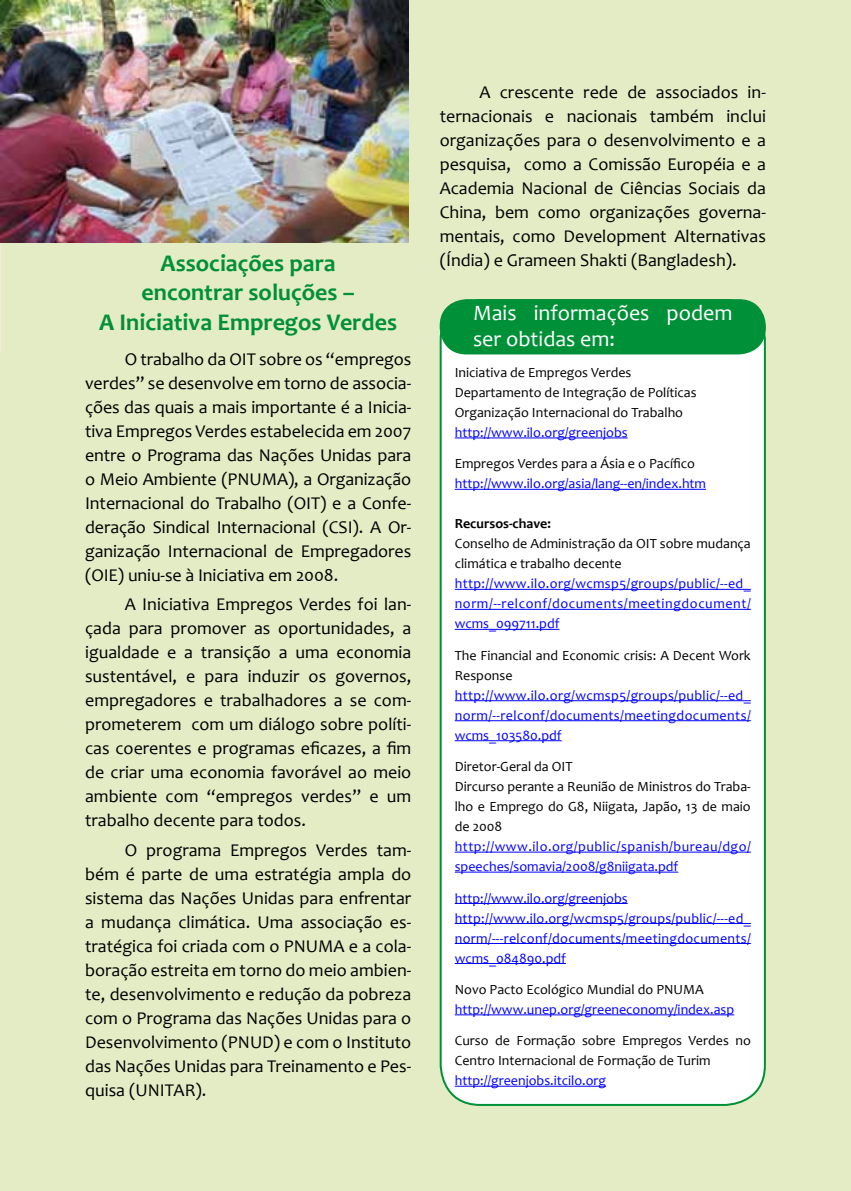
<style>
.page{position:relative;width:851px;height:1191px;background:#fff}
.page>*{position:absolute;margin:0;border:0;box-sizing:border-box;transform-origin:0 0}
.t1{font:700 24px/29.6px "Candara";color:#009037;text-align:center}
.t2{font:22px/26px "Candara";color:#fff}
.t3{font:18px/24px "Candara";color:#000;text-align:justify}
.t4{font:14px/20px "Candara";color:#000}
.t5{font:14px/20px "Candara";color:#00f;text-align:justify}
.t6{font:14px/20px "Candara";letter-spacing:.02em;color:#00f}
.t7{font:14px/20px "Candara";letter-spacing:.035em;color:#00f}
.t8{font:700 14px "Candara";color:#000}
</style>
<div class="page">
<div style="left:0;top:0;width:850px;height:1191px;background:#e3ecc5"></div>
<img style="left:0;top:243px;width:1px;height:108px">
<img style="left:0;top:0;width:408px;height:243px">
<div style="left:440px;top:300px;width:324px;height:805px;background:#fff;border-radius:40px"></div>
<div style="left:440px;top:300px;width:324px;height:53px;background:#009037;border-radius:26px"></div>
<div style="left:439px;top:299px;width:326px;height:55px;border:2px solid #009037;border-radius:26px"></div>
<hr style="left:454px;top:437px;width:173px;height:1px;background:#00f">
<hr style="left:454px;top:489px;width:252px;height:1px;background:#00f">
<hr style="left:454px;top:589px;width:296px;height:1px;background:#00f">
<hr style="left:454px;top:609px;width:296px;height:1px;background:#00f">
<hr style="left:454px;top:629px;width:105px;height:1px;background:#00f">
<hr style="left:454px;top:700px;width:296px;height:1px;background:#00f">
<hr style="left:454px;top:720px;width:296px;height:1px;background:#00f">
<hr style="left:454px;top:740px;width:107px;height:1px;background:#00f">
<hr style="left:454px;top:851px;width:296px;height:1px;background:#00f">
<hr style="left:454px;top:871px;width:224px;height:1px;background:#00f">
<hr style="left:454px;top:903px;width:173px;height:1px;background:#00f">
<hr style="left:454px;top:923px;width:296px;height:1px;background:#00f">
<hr style="left:454px;top:943px;width:296px;height:1px;background:#00f">
<hr style="left:454px;top:963px;width:112px;height:1px;background:#00f">
<hr style="left:454px;top:1014px;width:280px;height:1px;background:#00f">
<hr style="left:454px;top:1085px;width:152px;height:1px;background:#00f">
<h1 class="t1" style="left:99px;top:248px;width:299px">Associações para<br>encontrar soluções –<br>A Iniciativa Empregos Verdes</h1>
<p class="t3" style="left:85px;top:347px;width:328px;text-indent:40px">O trabalho da OIT sobre os “empregos verdes” se desenvolve em torno de associa&shy;ções das quais a mais importante é a Inicia&shy;tiva Empregos Verdes estabelecida em 2007 entre o Programa das Nações Unidas para o Meio Ambiente (PNUMA), a Organização Internacional do Trabalho (OIT) e a Confe&shy;deração Sindical Internacional (CSI). A Or&shy;ganização Internacional de Empregadores (OIE) uniu-se à Iniciativa em 2008.</p>
<p class="t3" style="left:85px;top:592px;width:328px;text-indent:40px">A Iniciativa Empregos Verdes foi lan&shy;çada para promover as oportunidades, a igualdade e a transição a uma economia sustentável, e para induzir os governos, empregadores e trabalhadores a se com&shy;prometerem com um diálogo sobre políti&shy;cas coerentes e programas eficazes, a fim de criar uma economia favorável ao meio ambiente com “empregos verdes” e um trabalho decente para todos.</p>
<p class="t3" style="left:85px;top:838px;width:328px;text-indent:40px">O programa Empregos Verdes tam&shy;bém é parte de uma estratégia ampla do sistema das Nações Unidas para enfrentar a mudança climática. Uma associação es&shy;tratégica foi criada com o PNUMA e a cola&shy;boração estreita em torno do meio ambien&shy;te, desenvolvimento e redução da pobreza com o Programa das Nações Unidas para o Desenvolvimento (PNUD) e com o Instituto das Nações Unidas para Treinamento e Pes&shy;quisa (UNITAR).</p>
<p class="t3" style="left:439px;top:80px;width:328px;text-indent:40px">A crescente rede de associados in&shy;ternacionais e nacionais também inclui organizações para o desenvolvimento e a pesquisa, como a Comissão Européia e a Academia Nacional de Ciências Sociais da China, bem como organizações governa&shy;mentais, como Development Alternativas (Índia) e Grameen Shakti (Bangladesh).</p>
<p class="t2" style="left:473px;top:300px;width:261px">Mais informações podem ser obtidas em:</p>
<p class="t4" style="left:454px;top:362px;width:243px">Iniciativa de Empregos Verdes<br>Departamento de Integração de Políticas<br>Organização Internacional do Trabalho</p>
<p class="t5" style="left:454px;top:422px;width:174px">http://www.ilo.org/greenjobs</p>
<p class="t4" style="left:454px;top:454px;width:241px">Empregos Verdes para a Ásia e o Pacífico</p>
<p class="t5" style="left:454px;top:474px;width:253px">http://www.ilo.org/asia/lang--en/index.htm</p>
<p class="t8" style="left:454px;top:515px;width:98px">Recursos-chave:</p>
<p class="t4" style="left:454px;top:534px;width:297px">Conselho de Administração da OIT sobre mudança climática e trabalho decente</p>
<p class="t5" style="left:454px;top:574px;width:297px">http://www.ilo.org/wcmsp5/groups/public/--ed_ norm/--relconf/documents/meetingdocument/ wcms_099711.pdf</p>
<p class="t4" style="left:454px;top:645px;width:297px">The Financial and Economic crisis: A Decent Work<br>Response</p>
<p class="t5" style="left:454px;top:685px;width:297px">http://www.ilo.org/wcmsp5/groups/public/--ed_ norm/--relconf/documents/meetingdocuments/ wcms_103580.pdf</p>
<p class="t4" style="left:454px;top:756px;width:297px">Diretor-Geral da OIT<br>Dircurso perante a Reunião de Ministros do Traba&shy;lho e Emprego do G8, Niigata, Japão, 13 de maio de 2008</p>
<p class="t7" style="left:454px;top:836px;width:297px">http://www.ilo.org/public/spanish/bureau/dgo/ speeches/somavia/2008/g8niigata.pdf</p>
<p class="t6" style="left:454px;top:888px;width:297px">http://www.ilo.org/greenjobs http://www.ilo.org/wcmsp5/groups/public/---ed_ norm/---relconf/documents/meetingdocuments/ wcms_084890.pdf</p>
<p class="t4" style="left:454px;top:979px;width:250px">Novo Pacto Ecológico Mundial do PNUMA</p>
<p class="t5" style="left:454px;top:999px;width:281px">http://www.unep.org/greeneconomy/index.asp</p>
<p class="t4" style="left:454px;top:1030px;width:297px">Curso de Formação sobre Empregos Verdes no<br>Centro Internacional de Formação de Turim</p>
<p class="t5" style="left:454px;top:1071px;width:153px">http://greenjobs.itcilo.org</p>
</div>
